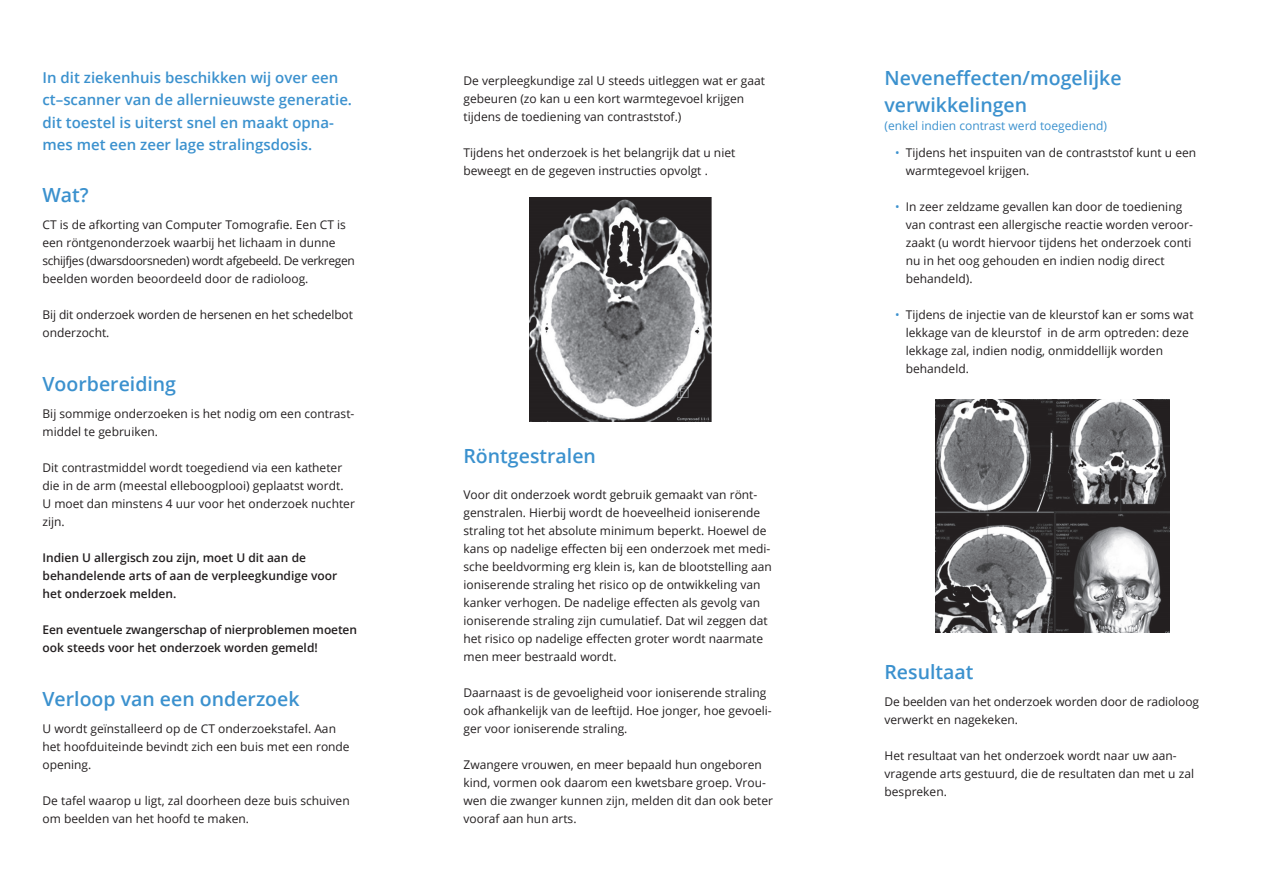
<style>
.page{position:relative;width:1263px;height:893px;background:#fff}
.page>*{position:absolute;margin:0;border:0;box-sizing:border-box;transform-origin:0 0}
.t1{font:600 19.5px/27px "Open Sans";color:#3b91ce}
.t2{font:600 15px/22.5px "Open Sans";color:#3b91ce}
.t3{font:12px/18px "Open Sans";color:#231f20}
.t4{font:600 12px/18px "Open Sans";color:#231f20}
.t5{font:12px "Open Sans";color:#3b91ce}
.s1{color:#3b91ce}
</style>
<div class="page">
<img style="left:530px;top:197px;width:182px;height:225px">
<img style="left:935px;top:399px;width:234px;height:233px">
<p class="t2" style="left:43px;top:66px;width:311px">In dit ziekenhuis beschikken wij over een ct–scanner van de allernieuwste generatie. dit toestel is uiterst snel en maakt opna&shy;mes met een zeer lage stralingsdosis.</p>
<h1 class="t1" style="left:43px;top:181px;width:48px">Wat?</h1>
<p class="t3" style="left:43px;top:215px;width:314px">CT is de afkorting van Computer Tomografie. Een CT is een röntgenonderzoek waarbij het lichaam in dunne schijfjes (dwarsdoorsneden) wordt afgebeeld. De verkregen beelden worden beoordeeld door de radioloog.</p>
<p class="t3" style="left:43px;top:305px;width:312px">Bij dit onderzoek worden de hersenen en het schedelbot onderzocht.</p>
<h1 class="t1" style="left:43px;top:370px;width:135px">Voorbereiding</h1>
<p class="t3" style="left:43px;top:404px;width:313px">Bij sommige onderzoeken is het nodig om een contrast&shy;middel te gebruiken.</p>
<p class="t3" style="left:43px;top:458px;width:314px">Dit contrastmiddel wordt toegediend via een katheter die in de arm (meestal elleboogplooi) geplaatst wordt.<br>U moet dan minstens 4 uur voor het onderzoek nuchter zijn.</p>
<p class="t4" style="left:43px;top:548px;width:296px">Indien U allergisch zou zijn, moet U dit aan de behandelende arts of aan de verpleegkundige voor het onderzoek melden.</p>
<p class="t4" style="left:43px;top:620px;width:316px">Een eventuele zwangerschap of nierproblemen moeten ook steeds voor het onderzoek worden gemeld!</p>
<h1 class="t1" style="left:43px;top:685px;width:259px">Verloop van een onderzoek</h1>
<p class="t3" style="left:43px;top:719px;width:309px">U wordt geïnstalleerd op de CT onderzoekstafel. Aan het hoofduiteinde bevindt zich een buis met een ronde opening.</p>
<p class="t3" style="left:43px;top:791px;width:309px">De tafel waarop u ligt, zal doorheen deze buis schuiven om beelden van het hoofd te maken.</p>
<p class="t3" style="left:463px;top:71px;width:303px">De verpleegkundige zal U steeds uitleggen wat er gaat gebeuren (zo kan u een kort warmtegevoel krijgen tijdens de toediening van contraststof.)</p>
<p class="t3" style="left:463px;top:143px;width:273px">Tijdens het onderzoek is het belangrijk dat u niet beweegt en de gegeven instructies opvolgt .</p>
<h1 class="t1" style="left:463px;top:442px;width:134px">Röntgestralen</h1>
<p class="t3" style="left:463px;top:485px;width:310px">Voor dit onderzoek wordt gebruik gemaakt van rönt&shy;genstralen. Hierbij wordt de hoeveelheid ioniserende straling tot het absolute minimum beperkt. Hoewel de kans op nadelige effecten bij een onderzoek met medi&shy;sche beeldvorming erg klein is, kan de blootstelling aan ioniserende straling het risico op de ontwikkeling van kanker verhogen. De nadelige effecten als gevolg van ioniserende straling zijn cumulatief. Dat wil zeggen dat het risico op nadelige effecten groter wordt naarmate men meer bestraald wordt.</p>
<p class="t3" style="left:463px;top:683px;width:310px">Daarnaast is de gevoeligheid voor ioniserende straling ook afhankelijk van de leeftijd. Hoe jonger, hoe gevoeli&shy;ger voor ioniserende straling.</p>
<p class="t3" style="left:463px;top:755px;width:311px">Zwangere vrouwen, en meer bepaald hun ongeboren kind, vormen ook daarom een kwetsbare groep. Vrou&shy;wen die zwanger kunnen zijn, melden dit dan ook beter vooraf aan hun arts.</p>
<h1 class="t1" style="left:884px;top:64px;width:239px">Neveneffecten/mogelijke verwikkelingen</h1>
<p class="t5" style="left:884px;top:117px;width:224px">(enkel indien contrast werd toegediend)</p>
<p class="t3" style="left:906px;top:143px;width:292px;text-indent:-11px"><span class="s1">•</span> Tijdens het inspuiten van de contraststof kunt u een warmtegevoel krijgen.</p>
<p class="t3" style="left:906px;top:197px;width:289px;text-indent:-11px"><span class="s1">•</span> In zeer zeldzame gevallen kan door de toediening van contrast een allergische reactie worden veroor&shy;zaakt (u wordt hiervoor tijdens het onderzoek conti nu in het oog gehouden en indien nodig direct behandeld).</p>
<p class="t3" style="left:906px;top:305px;width:289px;text-indent:-11px"><span class="s1">•</span> Tijdens de injectie van de kleurstof kan er soms wat lekkage van de kleurstof in de arm optreden: deze lekkage zal, indien nodig, onmiddellijk worden behandeld.</p>
<h1 class="t1" style="left:884px;top:658px;width:90px">Resultaat</h1>
<p class="t3" style="left:884px;top:692px;width:316px">De beelden van het onderzoek worden door de radioloog verwerkt en nagekeken.</p>
<p class="t3" style="left:884px;top:746px;width:311px">Het resultaat van het onderzoek wordt naar uw aan&shy;vragende arts gestuurd, die de resultaten dan met u zal bespreken.</p>
</div>
